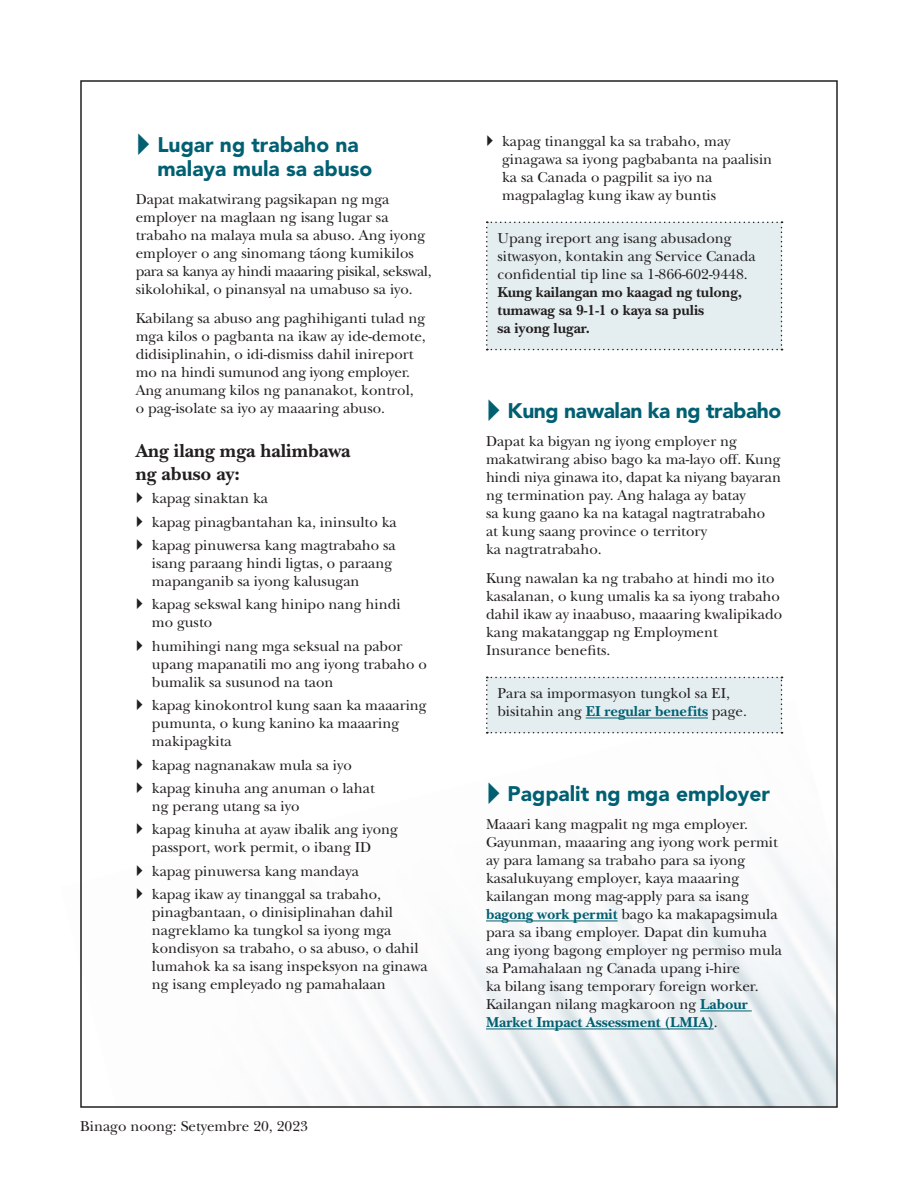
<style>
.page{position:relative;width:918px;height:1188px;background:#fff}
.page>*{position:absolute;margin:0;border:0;box-sizing:border-box;transform-origin:0 0}
.t1{font:900 21px/24px "Avenir LT Std";color:#006072}
.t2{font:900 21px "Avenir LT Std";letter-spacing:-.02em;color:#006072}
.Body_H2{font:700 19.5px/22.5px "New Baskerville Std";color:#231f20}
.Body_text{font:15px/18px "New Baskerville Std";color:#231f20}
.s1{font-weight:700}
.s2{font-weight:700;color:#006072}
</style>
<div class="page">
<img style="left:299px;top:732px;width:536px;height:373px">
<hr style="left:486px;top:921px;width:132px;height:1px;background:#006072">
<hr style="left:700px;top:1011px;width:52px;height:1px;background:#006072">
<hr style="left:486px;top:1029px;width:228px;height:1px;background:#006072">
<div style="left:486px;top:222px;width:297px;height:128px;background:#e4eef0"></div>
<div style="left:486px;top:677px;width:297px;height:56px;background:#e4eef0"></div>
<hr style="left:586px;top:718px;width:122px;height:1px;background:#006072">
<svg style="left:489px;top:782px;width:10px;height:22px"></svg>
<p class="t1" style="left:157px;top:132px;width:217px">Lugar ng trabaho na malaya mula sa abuso</p>
<p class="Body_text" style="left:136px;top:191px;width:297px">Dapat makatwirang pagsikapan ng mga employer na maglaan ng isang lugar sa trabaho na malaya mula sa abuso. Ang iyong employer o ang sinomang táong kumikilos para sa kanya ay hindi maaaring pisikal, sekswal, sikolohikal, o pinansyal na umabuso sa iyo.</p>
<p class="Body_text" style="left:136px;top:309px;width:292px">Kabilang sa abuso ang paghihiganti tulad ng mga kilos o pagbanta na ikaw ay ide-demote, didisiplinahin, o idi-dismiss dahil inireport mo na hindi sumunod ang iyong employer.<br>Ang anumang kilos ng pananakot, kontrol, o pag-isolate sa iyo ay maaaring abuso.</p>
<p class="Body_H2" style="left:136px;top:440px;width:216px">Ang ilang mga halimbawa ng abuso ay:</p>
<p class="Body_text" style="left:152px;top:489px;width:118px">kapag sinaktan ka</p>
<p class="Body_text" style="left:152px;top:513px;width:246px">kapag pinagbantahan ka, ininsulto ka</p>
<p class="Body_text" style="left:152px;top:536px;width:245px">kapag pinuwersa kang magtrabaho sa isang paraang hindi ligtas, o paraang mapanganib sa iyong kalusugan</p>
<p class="Body_text" style="left:152px;top:596px;width:250px">kapag sekswal kang hinipo nang hindi mo gusto</p>
<p class="Body_text" style="left:152px;top:637px;width:276px">humihingi nang mga seksual na pabor upang mapanatili mo ang iyong trabaho o bumalik sa susunod na taon</p>
<p class="Body_text" style="left:152px;top:696px;width:276px">kapag kinokontrol kung saan ka maaaring pumunta, o kung kanino ka maaaring makipagkita</p>
<p class="Body_text" style="left:152px;top:756px;width:201px">kapag nagnanakaw mula sa iyo</p>
<p class="Body_text" style="left:152px;top:779px;width:224px">kapag kinuha ang anuman o lahat ng perang utang sa iyo</p>
<p class="Body_text" style="left:152px;top:821px;width:248px">kapag kinuha at ayaw ibalik ang iyong passport, work permit, o ibang ID</p>
<p class="Body_text" style="left:152px;top:862px;width:208px">kapag pinuwersa kang mandaya</p>
<p class="Body_text" style="left:152px;top:885px;width:277px">kapag ikaw ay tinanggal sa trabaho, pinagbantaan, o dinisiplinahan dahil nagreklamo ka tungkol sa iyong mga kondisyon sa trabaho, o sa abuso, o dahil lumahok ka sa isang inspeksyon na ginawa ng isang empleyado ng pamahalaan</p>
<p class="Body_text" style="left:80px;top:1118px;width:229px">Binago noong: Setyembre 20, 2023</p>
<p class="Body_text" style="left:502px;top:132px;width:271px">kapag tinanggal ka sa trabaho, may ginagawa sa iyong pagbabanta na paalisin ka sa Canada o pagpilit sa iyo na magpalaglag kung ikaw ay buntis</p>
<p class="Body_text" style="left:498px;top:230px;width:260px">Upang ireport ang isang abusadong sitwasyon, kontakin ang Service Canada confidential tip line sa 1-866-602-9448.<br><span class="s1">Kung kailangan mo kaagad ng tulong, tumawag sa 9-1-1 o kaya sa pulis<br>sa iyong lugar.</span></p>
<p class="t2" style="left:508px;top:397px;width:275px">Kung nawalan ka ng trabaho</p>
<p class="Body_text" style="left:486px;top:433px;width:297px">Dapat ka bigyan ng iyong employer ng makatwirang abiso bago ka ma-layo off. Kung hindi niya ginawa ito, dapat ka niyang bayaran ng termination pay. Ang halaga ay batay<br>sa kung gaano ka na katagal nagtratrabaho at kung saang province o territory<br>ka nagtratrabaho.</p>
<p class="Body_text" style="left:486px;top:569px;width:298px">Kung nawalan ka ng trabaho at hindi mo ito kasalanan, o kung umalis ka sa iyong trabaho dahil ikaw ay inaabuso, maaaring kwalipikado kang makatanggap ng Employment Insurance benefits.</p>
<p class="Body_text" style="left:498px;top:685px;width:251px">Para sa impormasyon tungkol sa EI, bisitahin ang <span class="s2">EI regular benefits</span> page.</p>
<p class="t1" style="left:508px;top:781px;width:264px">Pagpalit ng mga employer</p>
<p class="Body_text" style="left:486px;top:816px;width:298px">Maaari kang magpalit ng mga employer.<br>Gayunman, maaaring ang iyong work permit ay para lamang sa trabaho para sa iyong kasalukuyang employer, kaya maaaring kailangan mong mag-apply para sa isang <span class="s2">bagong work permit</span> bago ka makapagsimula para sa ibang employer. Dapat din kumuha ang iyong bagong employer ng permiso mula sa Pamahalaan ng Canada upang i-hire<br>ka bilang isang temporary foreign worker.<br>Kailangan nilang magkaroon ng <span class="s2">Labour Market Impact Assessment (LMIA)</span>.</p>
</div>
